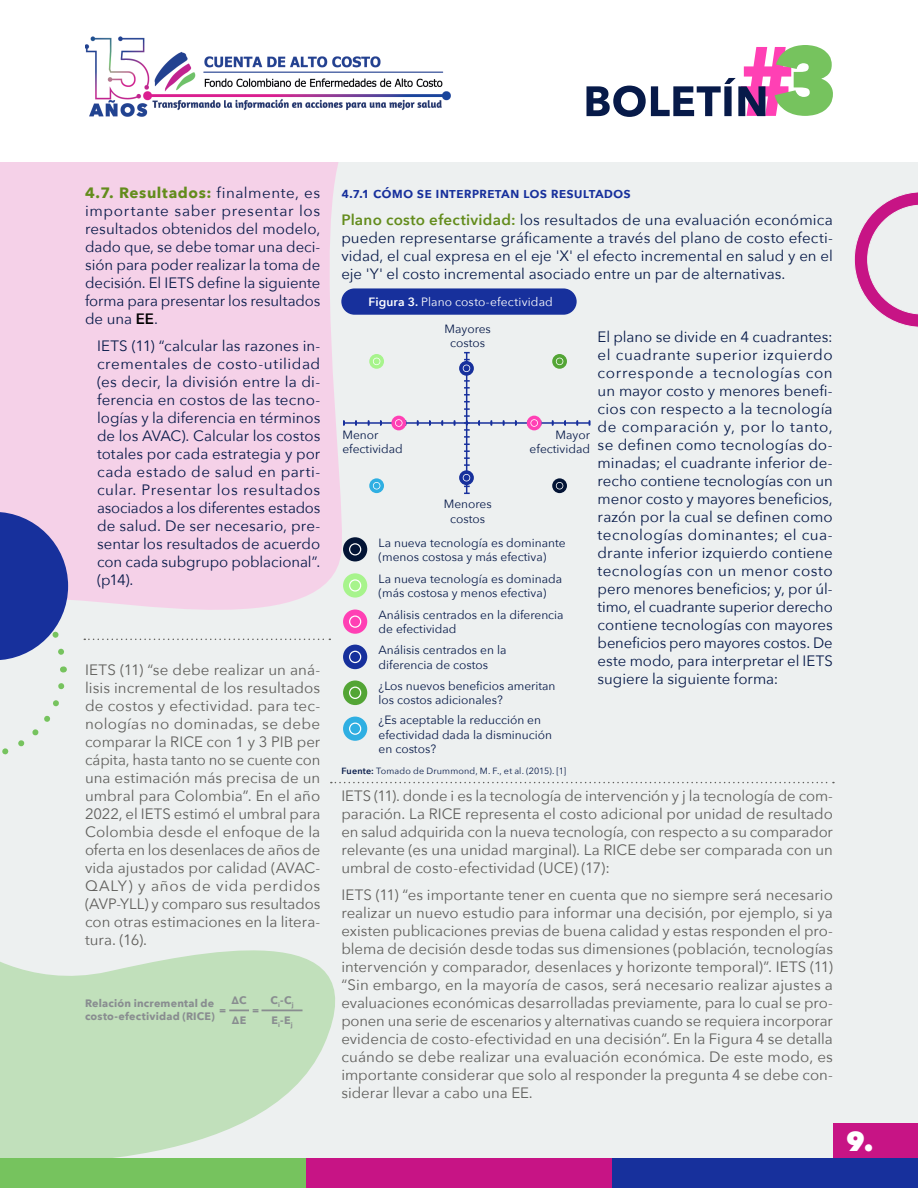
<style>
.page{position:relative;width:918px;height:1188px;background:#fff}
.page>*{position:absolute;margin:0;border:0;box-sizing:border-box;transform-origin:0 0}
.t1{font:800 27px "Avenir Next";color:#fff}
._2__Text_1_º_Paragra{font:15px/18px "Avenir Next";color:#605f5c;text-align:justify}
._2__Text_1_º_Paragra-2{font:15px/18px "Avenir Next";color:#071a49;text-align:justify}
._2__Text_1_º_Paragra-3{font:600 15px "Avenir Next";color:#17309c}
.t2{font:12px/14.4px "Avenir Next";color:#071a49}
._2__Text_1_º_Paragra-4{font:12px "Avenir Next";letter-spacing:.01em;color:#fff}
._2__Text_1_º_Paragra-5{font:700 10.8px/12.6px "Avenir Next";letter-spacing:.02em;color:#898d90}
.References{font:9px "Avenir Next";letter-spacing:.02em;color:#071a49}
.s1{font-weight:700;color:#638c1c}
.s2{font-weight:600;color:#000}
.s3{font-weight:600;color:#638c1c}
.s4{font-weight:600}
</style>
<div class="page">
<div style="left:0;top:143px;width:918px;height:1045px;background:#edf0f0"></div>
<svg style="left:0;top:950px;width:335px;height:208px;fill:#c1e0bb"></svg>
<div style="left:0;top:162px;width:355px;height:449px;background:#f5d1e8"></div>
<div style="left:341px;top:288px;width:236px;height:27px;background:#17309c;border-radius:13px"></div>
<hr style="left:466px;top:353px;width:1px;height:140px;background:#17309c">
<hr style="left:344px;top:422px;width:246px;height:2px;background:#17309c">
<svg style="left:464px;top:408px;width:6px;height:30px"></svg>
<div style="left:369px;top:354px;width:15px;height:15px;background:#a7f48c;border-radius:50%"></div>
<svg style="left:373px;top:358px;width:7px;height:7px"></svg>
<svg style="left:552px;top:478px;width:15px;height:15px"></svg>
<svg style="left:556px;top:482px;width:7px;height:7px"></svg>
<div style="left:343px;top:537px;width:24px;height:24px;background:#031435;border-radius:50%"></div>
<svg style="left:349px;top:543px;width:12px;height:13px"></svg>
<div style="left:343px;top:573px;width:24px;height:25px;background:#a7f48c;border-radius:50%"></div>
<svg style="left:349px;top:579px;width:12px;height:13px"></svg>
<div style="left:343px;top:610px;width:24px;height:24px;background:#ff40b4;border-radius:50%"></div>
<svg style="left:349px;top:616px;width:12px;height:12px"></svg>
<div style="left:343px;top:680px;width:24px;height:25px;background:#53a535;border-radius:50%"></div>
<svg style="left:349px;top:687px;width:12px;height:12px"></svg>
<div style="left:343px;top:645px;width:24px;height:24px;background:#17309c;border-radius:50%"></div>
<svg style="left:349px;top:651px;width:12px;height:12px"></svg>
<div style="left:343px;top:717px;width:24px;height:24px;background:#2fafe2;border-radius:50%"></div>
<svg style="left:349px;top:723px;width:12px;height:12px"></svg>
<div style="left:527px;top:416px;width:15px;height:14px;background:#ff40b4;border-radius:50%"></div>
<svg style="left:530px;top:419px;width:11px;height:8px"></svg>
<div style="left:391px;top:416px;width:15px;height:14px;background:#ff40b4;border-radius:50%"></div>
<svg style="left:392px;top:419px;width:14px;height:8px"></svg>
<svg style="left:459px;top:470px;width:15px;height:15px"></svg>
<svg style="left:463px;top:444px;width:7px;height:43px"></svg>
<svg style="left:459px;top:361px;width:15px;height:15px"></svg>
<svg style="left:463px;top:359px;width:7px;height:43px"></svg>
<svg style="left:369px;top:478px;width:15px;height:15px"></svg>
<svg style="left:373px;top:482px;width:7px;height:7px"></svg>
<svg style="left:552px;top:354px;width:15px;height:15px"></svg>
<svg style="left:556px;top:358px;width:7px;height:7px"></svg>
<svg style="left:229px;top:1010px;width:20px;height:1px"></svg>
<hr style="left:262px;top:1010px;width:41px;height:1px;background:#898d90">
<svg style="left:854px;top:192px;width:64px;height:136px"></svg>
<svg style="left:2px;top:666px;width:65px;height:89px"></svg>
<svg style="left:0;top:512px;width:68px;height:148px;background:#4757ad"></svg>
<svg style="left:331px;top:782px;width:503px;height:1px"></svg>
<svg style="left:84px;top:639px;width:246px;height:1px"></svg>
<div style="left:0;top:1158px;width:306px;height:30px;background:#76c35e"></div>
<div style="left:306px;top:1158px;width:306px;height:30px;background:#c71485"></div>
<div style="left:612px;top:1158px;width:306px;height:30px;background:#17309c"></div>
<div style="left:0;top:0;width:918px;height:162px;background:#fff"></div>
<img style="left:85px;top:37px;width:366px;height:80px">
<div style="left:833px;top:1124px;width:85px;height:34px;background:#c71485"></div>
<svg style="left:586px;top:45px;width:247px;height:72px"></svg>
<p class="_2__Text_1_º_Paragra-2" style="left:85px;top:183px;width:237px"><span class="s1">4.7. Resultados:</span> finalmente, es importante saber presentar los resultados obtenidos del modelo, dado que, se debe tomar una deci&shy;sión para poder realizar la toma de decisión. El IETS define la siguiente forma para presentar los resultados de una <span class="s2">EE</span>.</p>
<p class="_2__Text_1_º_Paragra-2" style="left:97px;top:336px;width:225px">IETS (11) “calcular las razones in&shy;crementales de costo-utilidad (es decir, la división entre la di&shy;ferencia en costos de las tecno&shy;logías y la diferencia en términos de los AVAC). Calcular los costos totales por cada estrategia y por cada estado de salud en parti&shy;cular. Presentar los resultados asociados a los diferentes estados de salud. De ser necesario, pre&shy;sentar los resultados de acuerdo con cada subgrupo poblacional”. (p14).</p>
<p class="_2__Text_1_º_Paragra" style="left:85px;top:660px;width:237px">IETS (11) “se debe realizar un aná&shy;lisis incremental de los resultados de costos y efectividad. para tec&shy;nologías no dominadas, se debe comparar la RICE con 1 y 3 PIB per cápita, hasta tanto no se cuente con una estimación más precisa de un umbral para Colombia”. En el año 2022, el IETS estimó el umbral para Colombia desde el enfoque de la oferta en los desenlaces de años de vida ajustados por calidad (AVAC-QALY) y años de vida perdidos (AVP-YLL) y comparo sus resultados con otras estimaciones en la litera&shy;tura. (16).</p>
<p class="_2__Text_1_º_Paragra-5" style="left:85px;top:997px;width:131px">Relación incremental de costo-efectividad (RICE)</p>
<p class="_2__Text_1_º_Paragra-5" style="left:232px;top:994px;width:16px">∆C</p>
<p class="_2__Text_1_º_Paragra-5" style="left:270px;top:994px;width:25px">C<sub>i</sub>-C<sub>j</sub></p>
<p class="_2__Text_1_º_Paragra-5" style="left:219px;top:1003px;width:9px">=</p>
<p class="_2__Text_1_º_Paragra-5" style="left:252px;top:1003px;width:9px">=</p>
<p class="_2__Text_1_º_Paragra-5" style="left:232px;top:1013px;width:16px">∆E</p>
<p class="_2__Text_1_º_Paragra-5" style="left:271px;top:1013px;width:23px">E<sub>i</sub>-E<sub>j</sub></p>
<p class="_2__Text_1_º_Paragra-3" style="left:341px;top:179px;width:291px">4.7.1 Cómo se interpretan los resultados</p>
<p class="_2__Text_1_º_Paragra-2" style="left:341px;top:210px;width:493px"><span class="s3">Plano costo efectividad:</span> los resultados de una evaluación económica pueden representarse gráficamente a través del plano de costo efecti&shy;vidad, el cual expresa en el eje 'X' el efecto incremental en salud y en el eje 'Y' el costo incremental asociado entre un par de alternativas.</p>
<p class="_2__Text_1_º_Paragra-4" style="left:368px;top:291px;width:186px"><span class="s4">Figura 3.</span> Plano costo-efectividad</p>
<p class="t2" style="left:445px;top:321px;width:48px;text-align:center">Mayores costos</p>
<p class="_2__Text_1_º_Paragra-2" style="left:598px;top:327px;width:237px">El plano se divide en 4 cuadrantes: el cuadrante superior izquierdo corresponde a tecnologías con un mayor costo y menores benefi&shy;cios con respecto a la tecnología de comparación y, por lo tanto, se definen como tecnologías do&shy;minadas; el cuadrante inferior de&shy;recho contiene tecnologías con un menor costo y mayores beneficios, razón por la cual se definen como tecnologías dominantes; el cua&shy;drante inferior izquierdo contiene tecnologías con un menor costo pero menores beneficios; y, por úl&shy;timo, el cuadrante superior derecho contiene tecnologías con mayores beneficios pero mayores costos. De este modo, para interpretar el IETS sugiere la siguiente forma:</p>
<p class="t2" style="left:530px;top:427px;width:62px;text-align:right">Mayor efectividad</p>
<p class="t2" style="left:342px;top:427px;width:62px">Menor efectividad</p>
<p class="t2" style="left:444px;top:497px;width:49px;text-align:center">Menores costos</p>
<p class="t2" style="left:379px;top:535px;width:189px">La nueva tecnología es dominante (menos costosa y más efectiva)</p>
<p class="t2" style="left:379px;top:571px;width:185px">La nueva tecnología es dominada (más costosa y menos efectiva)</p>
<p class="t2" style="left:379px;top:607px;width:187px">Análisis centrados en la diferencia de efectividad</p>
<p class="t2" style="left:379px;top:642px;width:129px">Análisis centrados en la diferencia de costos</p>
<p class="t2" style="left:379px;top:678px;width:179px">¿Los nuevos beneficios ameritan los costos adicionales?</p>
<p class="t2" style="left:379px;top:712px;width:175px">¿Es aceptable la reducción en efectividad dada la disminución en costos?</p>
<p class="References" style="left:341px;top:763px;width:226px"><span class="s4">Fuente:</span> Tomado de Drummond, M. F., et al. (2015). [1]</p>
<p class="_2__Text_1_º_Paragra" style="left:341px;top:786px;width:493px">IETS (11). donde i es la tecnología de intervención y j la tecnología de com&shy;paración. La RICE representa el costo adicional por unidad de resultado en salud adquirida con la nueva tecnología, con respecto a su comparador relevante (es una unidad marginal). La RICE debe ser comparada con un umbral de costo-efectividad (UCE) (17):</p>
<p class="_2__Text_1_º_Paragra" style="left:341px;top:885px;width:493px">IETS (11) “es importante tener en cuenta que no siempre será necesario realizar un nuevo estudio para informar una decisión, por ejemplo, si ya existen publicaciones previas de buena calidad y estas responden el pro&shy;blema de decisión desde todas sus dimensiones (población, tecnologías intervención y comparador, desenlaces y horizonte temporal)”. IETS (11) “Sin embargo, en la mayoría de casos, será necesario realizar ajustes a evaluaciones económicas desarrolladas previamente, para lo cual se pro&shy;ponen una serie de escenarios y alternativas cuando se requiera incorporar evidencia de costo-efectividad en una decisión”. En la Figura 4 se detalla cuándo se debe realizar una evaluación económica. De este modo, es importante considerar que solo al responder la pregunta 4 se debe con&shy;siderar llevar a cabo una EE.</p>
<h1 class="t1" style="left:846px;top:1124px;width:29px">9.</h1>
</div>
